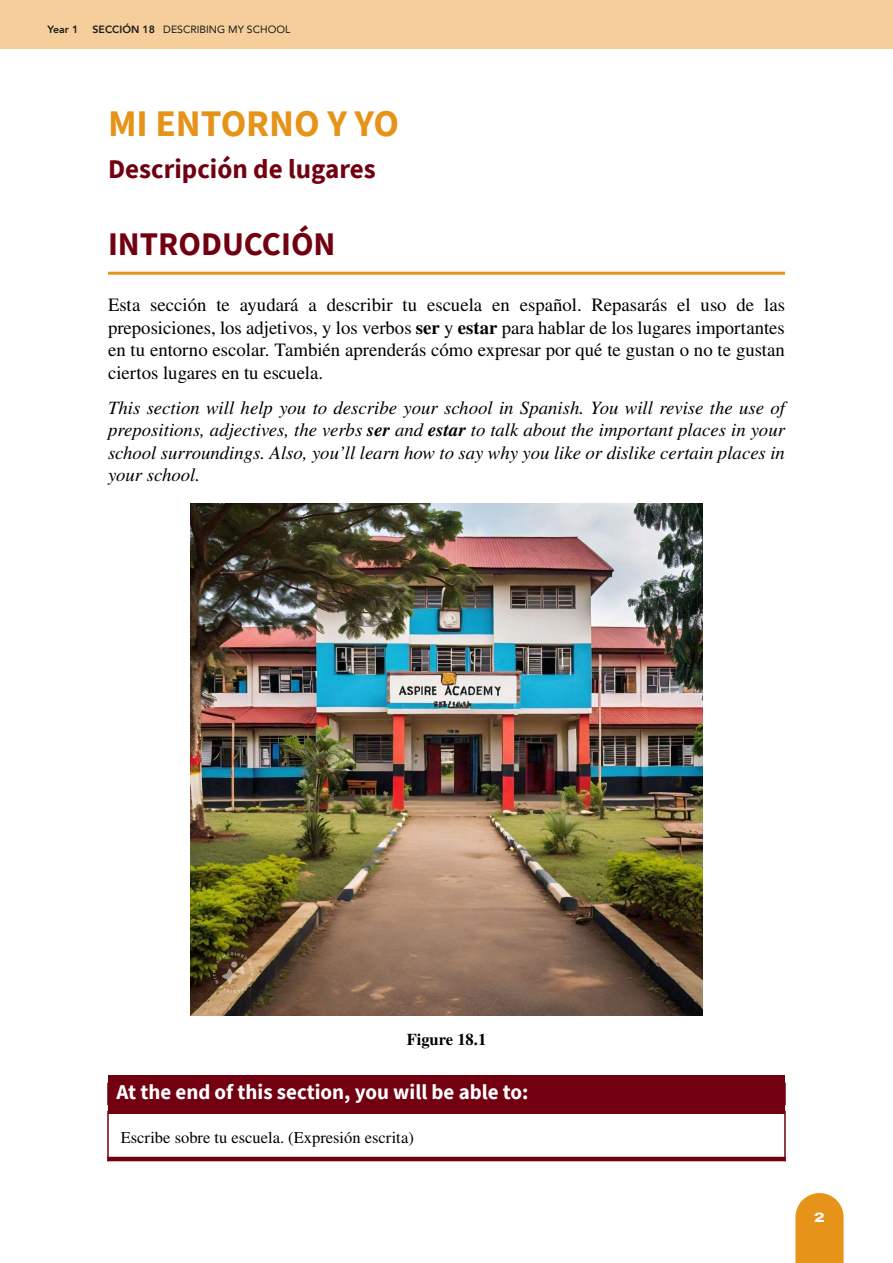
<style>
.page{position:relative;width:893px;height:1263px;background:#fff}
.page>*{position:absolute;margin:0;border:0;box-sizing:border-box;transform-origin:0 0}
.t1{font:700 37.5px "Source Sans Pro";color:#e69419}
.t2{font:700 33px "Source Sans Pro";color:#720011}
.t3{font:700 27px "Source Sans Pro";color:#720011}
.t4{font:700 21px "Source Sans Pro";color:#fff}
.t5{font:18.75px/22.5px "STIX General";color:#000;text-align:justify}
.t6{font:italic 18.75px/22.5px "STIX General";color:#000;text-align:justify}
.t7{font:16.5px "STIX General";color:#000}
.t8{font:700 16.5px "STIX General";color:#000}
.t9{font:800 13.5px "Archivo Expanded";color:#fff}
.t10{font:10.5px "Avenir";color:#1a1a1a}
.t11{font:800 10.5px "Avenir";color:#1a1a1a}
.s1{font-weight:800}
.s2{font-weight:700}
</style>
<div class="page">
<div style="left:0;top:0;width:893px;height:49px;background:#f5ce9b"></div>
<svg style="left:795px;top:1193px;width:49px;height:70px;background:#e89d2e"></svg>
<hr style="left:108px;top:272px;width:677px;height:3px;background:#e69419">
<div style="left:108px;top:1075px;width:677px;height:38px;background:#720011"></div>
<div style="left:107px;top:1111px;width:679px;height:51px;border:2px solid #720011"></div>
<hr style="left:107px;top:1157px;width:679px;height:4px;background:#720011">
<img style="left:191px;top:504px;width:511px;height:511px">
<p class="t11" style="left:48px;top:21px;width:32px">Year 1</p>
<p class="t10" style="left:93px;top:21px;width:199px"><span class="s1">SECCIÓN 18</span> DESCRIBING MY SCHOOL</p>
<h1 class="t1" style="left:108px;top:98px;width:293px">MI ENTORNO Y YO</h1>
<h3 class="t3" style="left:108px;top:150px;width:269px">Descripción de lugares</h3>
<h2 class="t2" style="left:108px;top:221px;width:229px">INTRODUCCIÓN</h2>
<p class="t5" style="left:108px;top:294px;width:678px">Esta sección te ayudará a describir tu escuela en español. Repasarás el uso de las preposiciones, los adjetivos, y los verbos <span class="s2">ser</span> y <span class="s2">estar</span> para hablar de los lugares importantes en tu entorno escolar. También aprenderás cómo expresar por qué te gustan o no te gustan ciertos lugares en tu escuela.</p>
<p class="t6" style="left:108px;top:396px;width:679px">This section will help you to describe your school in Spanish. You will revise the use of prepositions, adjectives, the verbs <span class="s2">ser</span> and <span class="s2">estar</span> to talk about the important places in your school surroundings. Also, you’ll learn how to say why you like or dislike certain places in your school.</p>
<p class="t8" style="left:407px;top:1027px;width:81px">Figure 18.1</p>
<p class="t4" style="left:117px;top:1078px;width:413px">At the end of this section, you will be able to:</p>
<p class="t7" style="left:121px;top:1126px;width:295px">Escribe sobre tu escuela. (Expresión escrita)</p>
<p class="t9" style="left:814px;top:1207px;width:12px">2</p>
</div>
